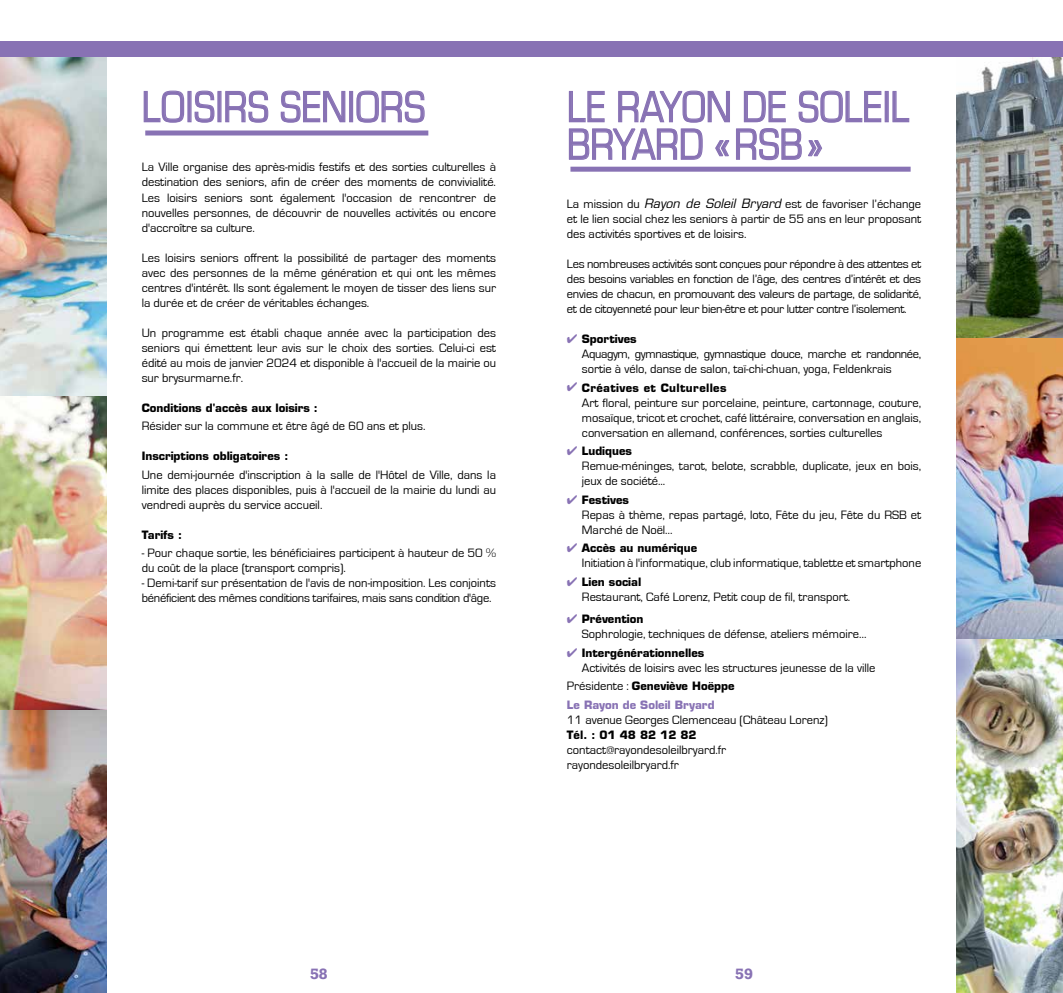
<style>
.page{position:relative;width:1063px;height:993px;background:#fff}
.page>*{position:absolute;margin:0;border:0;box-sizing:border-box;transform-origin:0 0}
.t1{font:condensed 41.75px/37.5px "Eurostile";letter-spacing:-.02em;color:#8872b4}
.t2{font:700 14.12px "Rockwell";color:#8872b4}
.t3{font:12.5px/15px "Eurostile";color:#000;text-align:justify}
.t4{font:12.5px/15px "Eurostile";letter-spacing:-.02em;color:#000}
.t5{font:12.5px/15px "Eurostile";letter-spacing:-.03em;color:#000}
.t6{font:700 11.25px "Eurostile";color:#000}
.t7{font:700 11.25px/18.5px "Eurostile";color:#8872b4}
.t8{font:700 11.25px "Eurostile";letter-spacing:.03em;color:#000}
.s1{font-style:italic}
.s2{color:#8872b4}
.s3{font-weight:400;font-size:12.5px;color:#000}
.s4{color:#000}
</style>
<div class="page">
<img style="left:0;top:57px;width:106px;height:935px">
<img style="left:957px;top:638px;width:106px;height:354px">
<img style="left:957px;top:57px;width:106px;height:281px">
<img style="left:0;top:396px;width:106px;height:313px">
<div style="left:0;top:41px;width:1063px;height:16px;background:#8872b4"></div>
<svg style="left:143px;top:90px;width:42px;height:33px"></svg>
<div style="left:188px;top:91px;width:4px;height:31px;border:1px solid #8872b4"></div>
<svg style="left:194px;top:90px;width:21px;height:33px"></svg>
<div style="left:217px;top:91px;width:5px;height:31px;border:1px solid #8872b4"></div>
<svg style="left:225px;top:90px;width:44px;height:33px"></svg>
<svg style="left:280px;top:90px;width:66px;height:33px"></svg>
<div style="left:349px;top:91px;width:4px;height:31px;border:1px solid #8872b4"></div>
<svg style="left:356px;top:90px;width:69px;height:33px"></svg>
<div style="left:885px;top:91px;width:4px;height:31px;border:1px solid #8872b4"></div>
<svg style="left:892px;top:90px;width:18px;height:33px"></svg>
<svg style="left:568px;top:90px;width:314px;height:71px"></svg>
<div style="left:145px;top:130px;width:283px;height:5px;background:#8872b4"></div>
<div style="left:570px;top:167px;width:341px;height:5px;background:#8872b4"></div>
<img style="left:957px;top:338px;width:106px;height:300px">
<h1 class="t1" style="left:142px;top:87px;width:286px">LOISIRS SENIORS</h1>
<h1 class="t1" style="left:567px;top:87px;width:344px">LE RAYON DE SOLEIL<br>BRYARD « RSB»</h1>
<p class="t3" style="left:567px;top:196px;width:356px">La mission du <span class="s1">Rayon de Soleil Bryard</span> est de favoriser l’échange et le lien social chez les seniors à partir de 55 ans en leur proposant des activités sportives et de loisirs.</p>
<p class="t3" style="left:567px;top:256px;width:356px">Les nombreuses activités sont conçues pour répondre à des attentes et des besoins variables en fonction de l’âge, des centres d’intérêt et des envies de chacun, en promouvant des valeurs de partage, de solidarité, et de citoyenneté pour leur bien-être et pour lutter contre l’isolement.</p>
<p class="t6" style="left:567px;top:332px;width:71px"><span class="s2">✔</span> Sportives</p>
<p class="t5" style="left:582px;top:346px;width:341px">Aquagym, gymnastique, gymnastique douce, marche et randonnée, sortie à vélo, danse de salon, taï-chi-chuan, yoga, Feldenkrais</p>
<p class="t8" style="left:567px;top:380px;width:161px"><span class="s2">✔</span> Créatives et Culturelles</p>
<p class="t3" style="left:582px;top:395px;width:341px">Art floral, peinture sur porcelaine, peinture, cartonnage, couture, mosaïque, tricot et crochet, café littéraire, conversation en anglais, conversation en allemand, conférences, sorties culturelles</p>
<p class="t6" style="left:567px;top:444px;width:67px"><span class="s2">✔</span> Ludiques</p>
<p class="t3" style="left:582px;top:458px;width:341px">Remue-méninges, tarot, belote, scrabble, duplicate, jeux en bois, jeux de société...</p>
<p class="t6" style="left:567px;top:492px;width:64px"><span class="s2">✔</span> Festives</p>
<p class="t3" style="left:582px;top:507px;width:341px">Repas à thème, repas partagé, loto, Fête du jeu, Fête du RSB et<br>Marché de Noël…</p>
<p class="t6" style="left:567px;top:541px;width:132px"><span class="s2">✔</span> Accès au numérique</p>
<p class="t3" style="left:582px;top:555px;width:341px">Initiation à l'informatique, club informatique, tablette et smartphone</p>
<p class="t6" style="left:567px;top:574px;width:76px"><span class="s2">✔</span> Lien social</p>
<p class="t3" style="left:582px;top:589px;width:270px">Restaurant, Café Lorenz, Petit coup de fil, transport.</p>
<p class="t6" style="left:567px;top:611px;width:78px"><span class="s2">✔</span> Prévention</p>
<p class="t3" style="left:582px;top:626px;width:286px">Sophrologie, techniques de défense, ateliers mémoire…</p>
<p class="t6" style="left:567px;top:645px;width:139px"><span class="s2">✔</span> Intergénérationnelles</p>
<p class="t3" style="left:582px;top:660px;width:295px">Activités de loisirs avec les structures jeunesse de la ville</p>
<p class="t7" style="left:567px;top:676px;width:169px"><span class="s3">Présidente :</span> <span class="s4">Geneviève Hoëppe<br></span>Le Rayon de Soleil Bryard</p>
<p class="t3" style="left:567px;top:712px;width:263px">11 avenue Georges Clemenceau (Château Lorenz)</p>
<p class="t6" style="left:567px;top:727px;width:131px">Tél. : 01 48 82 12 82</p>
<p class="t3" style="left:567px;top:742px;width:161px">contact@rayondesoleilbryard.fr rayondesoleilbryard.fr</p>
<p class="t3" style="left:142px;top:160px;width:356px">La Ville organise des après-midis festifs et des sorties culturelles à destination des seniors, afin de créer des moments de convivialité.<br>Les loisirs seniors sont également l'occasion de rencontrer de nouvelles personnes, de découvrir de nouvelles activités ou encore d'accroître sa culture.</p>
<p class="t3" style="left:142px;top:250px;width:356px">Les loisirs seniors offrent la possibilité de partager des moments avec des personnes de la même génération et qui ont les mêmes centres d'intérêt. Ils sont également le moyen de tisser des liens sur la durée et de créer de véritables échanges.</p>
<p class="t3" style="left:142px;top:325px;width:356px">Un programme est établi chaque année avec la participation des seniors qui émettent leur avis sur le choix des sorties. Celui-ci est édité au mois de janvier 2024 et disponible à l'accueil de la mairie ou sur brysurmarne.fr.</p>
<p class="t6" style="left:142px;top:400px;width:178px">Conditions d'accès aux loisirs :</p>
<p class="t3" style="left:142px;top:419px;width:285px">Résider sur la commune et être âgé de 60 ans et plus.</p>
<p class="t6" style="left:142px;top:449px;width:148px">Inscriptions obligatoires :</p>
<p class="t3" style="left:142px;top:467px;width:356px">Une demi-journée d'inscription à la salle de l'Hôtel de Ville, dans la limite des places disponibles, puis à l'accueil de la mairie du lundi au vendredi auprès du service accueil.</p>
<p class="t6" style="left:142px;top:527px;width:42px">Tarifs :</p>
<p class="t3" style="left:142px;top:546px;width:356px">- Pour chaque sortie, les bénéficiaires participent à hauteur de 50 % du coût de la place (transport compris).</p>
<p class="t4" style="left:142px;top:576px;width:356px">- Demi-tarif sur présentation de l'avis de non-imposition. Les conjoints bénéficient des mêmes conditions tarifaires, mais sans condition d'âge.</p>
<p class="t2" style="left:310px;top:964px;width:19px">58</p>
<p class="t2" style="left:735px;top:964px;width:19px">59</p>
</div>
